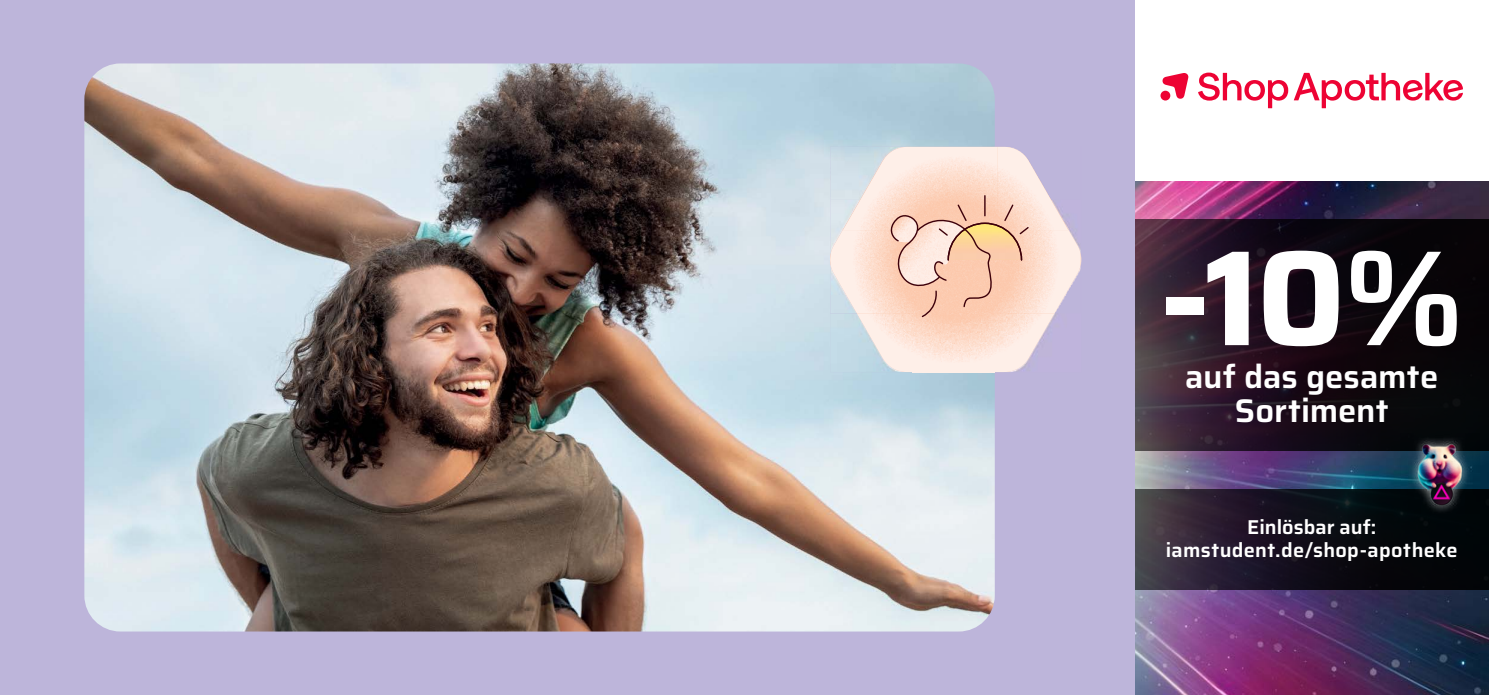
<style>
.page{position:relative;width:1489px;height:695px;background:#fff}
.page>*{position:absolute;margin:0;border:0;box-sizing:border-box;transform-origin:0 0}
.t1{font:100 135.5px "Saira";color:#fff}
.t2{font:100 32.75px/33.5px "Saira";color:#fff;text-align:center}
.t3{font:100 20px/22.5px "Saira";letter-spacing:.01em;color:#fff;text-align:center}
</style>
<div class="page">
<img style="left:1134px;top:181px;width:354px;height:513px">
<svg style="left:1134px;top:489px;width:354px;height:101px;background:#191621"></svg>
<svg style="left:1134px;top:219px;width:354px;height:231px;background:#1d111c"></svg>
<svg style="left:1198px;top:73px;width:264px;height:35px"></svg>
<svg style="left:1160px;top:91px;width:10px;height:9px"></svg>
<svg style="left:1162px;top:73px;width:26px;height:26px"></svg>
<div style="left:0;top:0;width:1134px;height:694px;background:#bdb5da"></div>
<img style="left:84px;top:63px;width:910px;height:568px">
<svg style="left:1080px;top:253px;width:1px;height:13px"></svg>
<img style="left:830px;top:147px;width:12px;height:53px">
<img style="left:830px;top:200px;width:12px;height:30px">
<img style="left:842px;top:147px;width:72px;height:83px">
<img style="left:914px;top:147px;width:83px;height:49px">
<img style="left:997px;top:147px;width:71px;height:83px">
<img style="left:830px;top:230px;width:250px;height:83px">
<div style="left:830px;top:313px;width:26px;height:59px;background:#c4dbe6"></div>
<img style="left:912px;top:372px;width:82px;height:1px">
<img style="left:856px;top:313px;width:198px;height:59px">
<svg style="left:888px;top:196px;width:141px;height:122px;background:#f3c9b1"></svg>
<img style="left:1400px;top:433px;width:79px;height:80px">
<h1 class="t1" style="left:1159px;top:187px;width:305px">-10%</h1>
<h2 class="t2" style="left:1184px;top:359px;width:255px">auf das gesamte<br>Sortiment</h2>
<p class="t3" style="left:1165px;top:515px;width:293px">Einlösbar auf: iamstudent.de/shop-apotheke</p>
</div>
